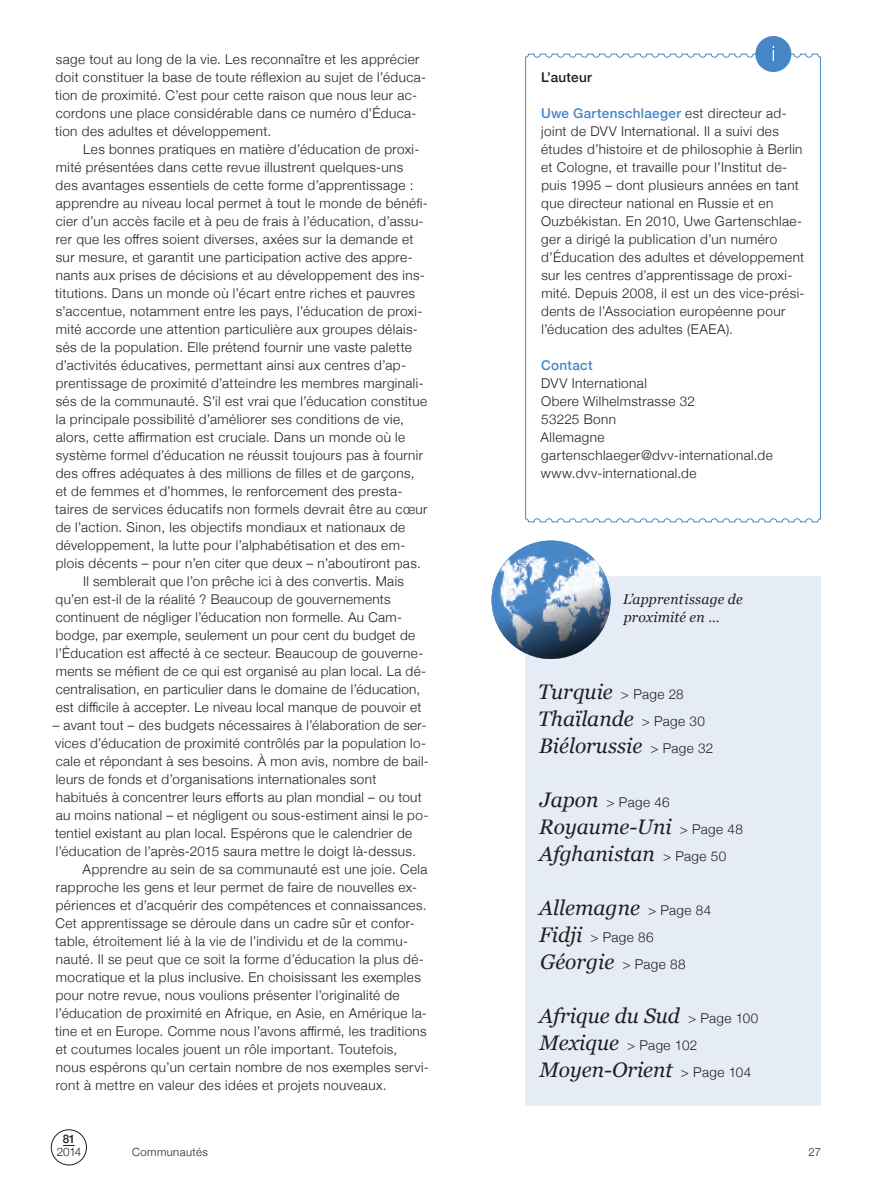
<style>
.page{position:relative;width:893px;height:1191px;background:#fff}
.page>*{position:absolute;margin:0;border:0;box-sizing:border-box;transform-origin:0 0}
.t1{font:italic 21px/27px "Georgia";color:#231f20}
.t2{font:italic 13.95px/18px "Georgia";letter-spacing:.01em;color:#231f20}
.t3{font:300 13.5px/18px "Helvetica Neue";letter-spacing:.03em;color:#231f20}
.t4{font:500 13.5px "Helvetica Neue";letter-spacing:.02em;color:#231f20}
.t5{font:500 13.5px "Helvetica Neue";letter-spacing:.02em;color:#4787c6}
.t6{font:300 11.7px "Helvetica Neue";color:#231f20}
.t7{font:500 11.7px "Helvetica Neue";color:#231f20}
.t8{font:300 11.25px "Helvetica Neue";letter-spacing:.035em;color:#231f20}
.s1{font-weight:500;color:#4787c6}
.s2{font-family:"Helvetica Neue";font-weight:300;font-style:normal;font-size:13.5px}
.s3{font-family:"Georgia";font-weight:400;font-style:italic;font-size:21px}
</style>
<div class="page">
<div style="left:51px;top:1129px;width:36px;height:36px;border:1px solid #231f20;border-radius:50%"></div>
<svg style="left:63px;top:1145px;width:12px;height:1px"></svg>
<svg style="left:525px;top:53px;width:296px;height:469px"></svg>
<div style="left:755px;top:36px;width:36px;height:36px;background:#4787c6;border-radius:50%"></div>
<svg style="left:773px;top:46px;width:1px;height:15px"></svg>
<div style="left:525px;top:576px;width:296px;height:530px;background:#e5ecf6"></div>
<svg style="left:492px;top:540px;width:118px;height:119px"></svg>
<p class="t3" style="left:55px;top:49px;width:372px">sage tout au long de la vie. Les reconnaître et les apprécier doit constituer la base de toute réflexion au sujet de l’éduca&shy;tion de proximité. C’est pour cette raison que nous leur ac&shy;cordons une place considérable dans ce numéro d’Éduca&shy;tion des adultes et développement.</p>
<p class="t3" style="left:83px;top:139px;width:338px">Les bonnes pratiques en matière d’éducation de proxi-</p>
<p class="t3" style="left:56px;top:157px;width:349px">mité présentées dans cette revue illustrent quelques-uns</p>
<p class="t3" style="left:56px;top:175px;width:360px">des avantages essentiels de cette forme d’apprentissage :</p>
<p class="t3" style="left:56px;top:193px;width:374px">apprendre au niveau local permet à tout le monde de bénéfi-</p>
<p class="t3" style="left:56px;top:211px;width:369px">cier d’un accès facile et à peu de frais à l’éducation, d’assu-</p>
<p class="t3" style="left:56px;top:229px;width:359px">rer que les offres soient diverses, axées sur la demande et</p>
<p class="t3" style="left:56px;top:247px;width:358px">sur mesure, et garantit une participation active des appre-</p>
<p class="t3" style="left:56px;top:265px;width:371px">nants aux prises de décisions et au développement des ins-</p>
<p class="t3" style="left:55px;top:283px;width:361px">titutions. Dans un monde où l’écart entre riches et pauvres</p>
<p class="t3" style="left:56px;top:301px;width:368px">s’accentue, notamment entre les pays, l’éducation de proxi-</p>
<p class="t3" style="left:56px;top:319px;width:364px">mité accorde une attention particulière aux groupes délais-</p>
<p class="t3" style="left:56px;top:337px;width:358px">sés de la population. Elle prétend fournir une vaste palette</p>
<p class="t3" style="left:56px;top:355px;width:352px">d’activités éducatives, permettant ainsi aux centres d’ap-</p>
<p class="t3" style="left:56px;top:373px;width:369px">prentissage de proximité d’atteindre les membres marginali-</p>
<p class="t3" style="left:56px;top:391px;width:373px">sés de la communauté. S’il est vrai que l’éducation constitue</p>
<p class="t3" style="left:56px;top:409px;width:350px">la principale possibilité d’améliorer ses conditions de vie,</p>
<p class="t3" style="left:56px;top:427px;width:351px">alors, cette affirmation est cruciale. Dans un monde où le</p>
<p class="t3" style="left:56px;top:445px;width:369px">système formel d’éducation ne réussit toujours pas à fournir</p>
<p class="t3" style="left:56px;top:463px;width:360px">des offres adéquates à des millions de filles et de garçons,</p>
<p class="t3" style="left:56px;top:481px;width:348px">et de femmes et d’hommes, le renforcement des presta-</p>
<p class="t3" style="left:55px;top:499px;width:374px">taires de services éducatifs non formels devrait être au cœur</p>
<p class="t3" style="left:56px;top:517px;width:351px">de l’action. Sinon, les objectifs mondiaux et nationaux de</p>
<p class="t3" style="left:56px;top:535px;width:351px">développement, la lutte pour l’alphabétisation et des em-</p>
<p class="t3" style="left:56px;top:553px;width:367px">plois décents – pour n’en citer que deux – n’aboutiront pas.</p>
<p class="t3" style="left:83px;top:571px;width:322px">Il semblerait que l’on prêche ici à des convertis. Mais</p>
<p class="t3" style="left:56px;top:589px;width:337px">qu’en est-il de la réalité ? Beaucoup de gouvernements</p>
<p class="t3" style="left:56px;top:607px;width:348px">continuent de négliger l’éducation non formelle. Au Cam-</p>
<p class="t3" style="left:56px;top:625px;width:361px">bodge, par exemple, seulement un pour cent du budget de</p>
<p class="t3" style="left:56px;top:643px;width:369px">l’Éducation est affecté à ce secteur. Beaucoup de gouverne-</p>
<p class="t3" style="left:56px;top:661px;width:372px">ments se méfient de ce qui est organisé au plan local. La dé-</p>
<p class="t3" style="left:56px;top:679px;width:366px">centralisation, en particulier dans le domaine de l’éducation,</p>
<p class="t3" style="left:56px;top:697px;width:367px">est difficile à accepter. Le niveau local manque de pouvoir et</p>
<p class="t3" style="left:53px;top:715px;width:375px">– avant tout – des budgets nécessaires à l’élaboration de ser-</p>
<p class="t3" style="left:55px;top:733px;width:373px">vices d’éducation de proximité contrôlés par la population lo-</p>
<p class="t3" style="left:56px;top:751px;width:375px">cale et répondant à ses besoins. À mon avis, nombre de bail-</p>
<p class="t3" style="left:56px;top:769px;width:322px">leurs de fonds et d’organisations internationales sont</p>
<p class="t3" style="left:56px;top:787px;width:368px">habitués à concentrer leurs efforts au plan mondial – ou tout</p>
<p class="t3" style="left:56px;top:805px;width:374px">au moins national – et négligent ou sous-estiment ainsi le po-</p>
<p class="t3" style="left:55px;top:823px;width:359px">tentiel existant au plan local. Espérons que le calendrier de</p>
<p class="t3" style="left:56px;top:841px;width:362px">l’éducation de l’après-2015 saura mettre le doigt là-dessus.</p>
<p class="t3" style="left:83px;top:859px;width:346px">Apprendre au sein de sa communauté est une joie. Cela</p>
<p class="t3" style="left:56px;top:877px;width:363px">rapproche les gens et leur permet de faire de nouvelles ex-</p>
<p class="t3" style="left:56px;top:895px;width:372px">périences et d’acquérir des compétences et connaissances.</p>
<p class="t3" style="left:56px;top:913px;width:361px">Cet apprentissage se déroule dans un cadre sûr et confor-</p>
<p class="t3" style="left:55px;top:931px;width:354px">table, étroitement lié à la vie de l’individu et de la commu-</p>
<p class="t3" style="left:56px;top:949px;width:370px">nauté. Il se peut que ce soit la forme d’éducation la plus dé-</p>
<p class="t3" style="left:56px;top:967px;width:367px">mocratique et la plus inclusive. En choisissant les exemples</p>
<p class="t3" style="left:56px;top:985px;width:345px">pour notre revue, nous voulions présenter l’originalité de</p>
<p class="t3" style="left:56px;top:1003px;width:373px">l’éducation de proximité en Afrique, en Asie, en Amérique la-</p>
<p class="t3" style="left:55px;top:1021px;width:373px">tine et en Europe. Comme nous l’avons affirmé, les traditions</p>
<p class="t3" style="left:56px;top:1039px;width:343px">et coutumes locales jouent un rôle important. Toutefois,</p>
<p class="t3" style="left:56px;top:1057px;width:375px">nous espérons qu’un certain nombre de nos exemples servi-</p>
<p class="t3" style="left:56px;top:1075px;width:332px">ront à mettre en valeur des idées et projets nouveaux.</p>
<p class="t4" style="left:541px;top:66px;width:52px">L’auteur</p>
<p class="t3" style="left:541px;top:103px;width:265px"><span class="s1">Uwe Gartenschlaeger</span> est directeur ad&shy;joint de DVV International. Il a suivi des études d’histoire et de philosophie à Berlin et Cologne, et travaille pour l’Institut de&shy;puis 1995 – dont plusieurs années en tant que directeur national en Russie et en Ouzbékistan. En 2010, Uwe Gartenschlae&shy;ger a dirigé la publication d’un numéro d’Éducation des adultes et développement sur les centres d’apprentissage de proxi&shy;mité. Depuis 2008, il est un des vice-prési&shy;dents de l’Association européenne pour l’éducation des adultes (EAEA).</p>
<p class="t5" style="left:541px;top:354px;width:53px">Contact</p>
<p class="t3" style="left:541px;top:373px;width:234px">DVV International<br>Obere Wilhelmstrasse 32<br>53225 Bonn<br>Allemagne gartenschlaeger@dvv-international.de www.dvv-international.de</p>
<p class="t2" style="left:623px;top:589px;width:121px">L’apprentissage de proximité en …</p>
<h1 class="t1" style="left:538px;top:677px;width:177px">Turquie <span class="s2">&gt; Page 28<br></span>Thaïlande <span class="s2">&gt; Page 30<br></span>Biélorussie <span class="s2">&gt; Page 32</span></h1>
<p class="t3" style="left:540px;top:792px;width:131px"><span class="s3">Japon</span> &gt; Page 46</p>
<h1 class="t1" style="left:539px;top:812px;width:205px">Royaume-Uni <span class="s2">&gt; Page 48<br></span>Afghanistan <span class="s2">&gt; Page 50</span></h1>
<h1 class="t1" style="left:539px;top:893px;width:174px">Allemagne <span class="s2">&gt; Page 84</span></h1>
<p class="t3" style="left:539px;top:927px;width:116px"><span class="s3">Fidji</span> &gt; Page 86</p>
<h1 class="t1" style="left:540px;top:947px;width:147px">Géorgie <span class="s2">&gt; Page 88</span></h1>
<h1 class="t1" style="left:539px;top:1001px;width:221px">Afrique du Sud <span class="s2">&gt; Page 100</span></h1>
<p class="t3" style="left:539px;top:1035px;width:159px"><span class="s3">Mexique</span> &gt; Page 102</p>
<h1 class="t1" style="left:539px;top:1055px;width:213px">Moyen-Orient <span class="s2">&gt; Page 104</span></h1>
<p class="t7" style="left:63px;top:1129px;width:14px">81</p>
<p class="t6" style="left:57px;top:1142px;width:26px">2014</p>
<p class="t8" style="left:132px;top:1143px;width:77px">Communautés</p>
<p class="t8" style="left:809px;top:1143px;width:14px">27</p>
</div>
